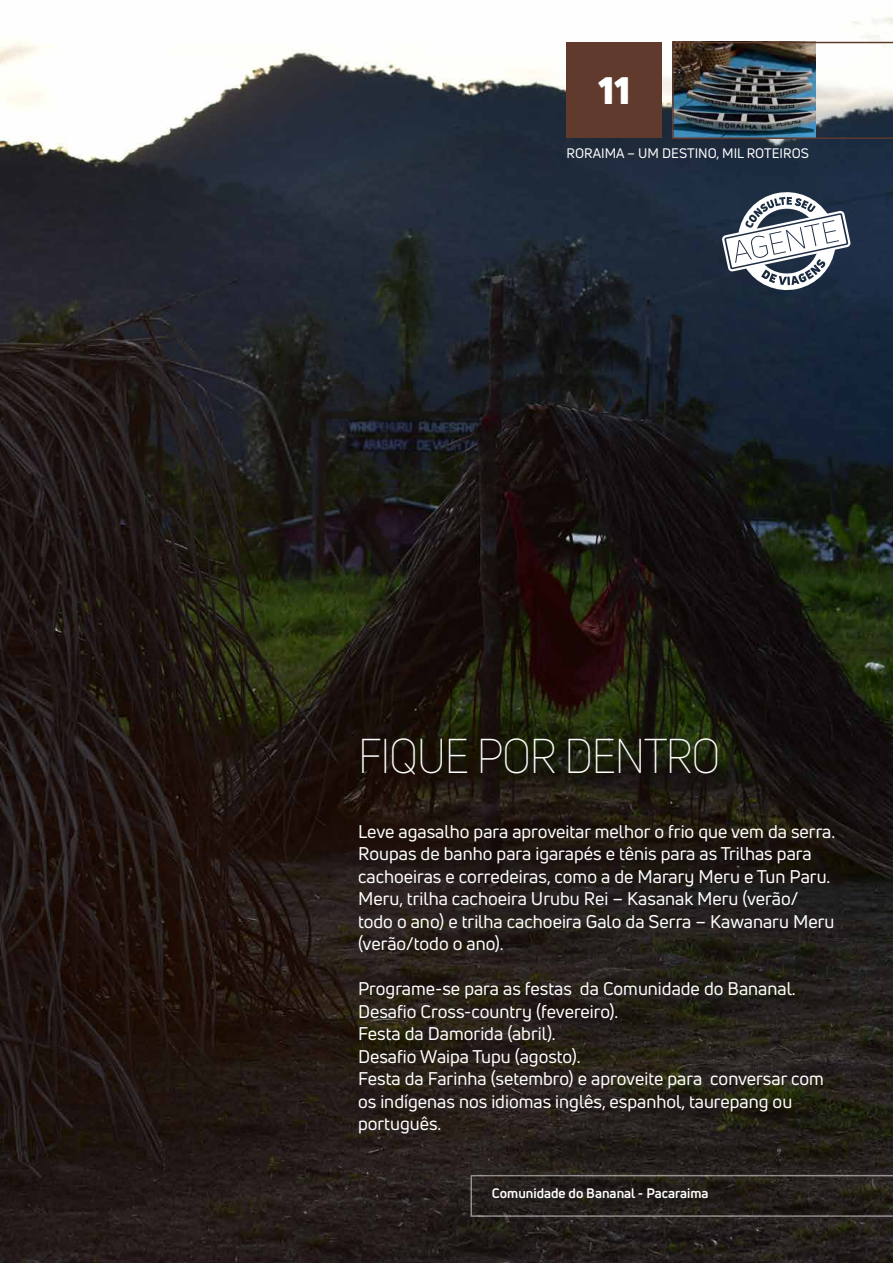
<style>
.page{position:relative;width:893px;height:1263px;background:#fff}
.page>*{position:absolute;margin:0;border:0;box-sizing:border-box;transform-origin:0 0}
.t1{font:300 47.85px "Uni Neue";letter-spacing:-.03em;color:#fff;scale:.91 1}
.t2{font:900 37.5px "Uni Neue";color:#fff}
.t3{font:18px/22.5px "Uni Neue";color:#fff}
.t4{font:13.5px "Uni Neue";color:#fff}
.t5{font:700 13.5px "Uni Neue";color:#fff}
</style>
<div class="page">
<img style="left:0;top:16px;width:893px;height:1247px">
<svg style="left:470px;top:1175px;width:423px;height:42px;background:#2c2722"></svg>
<div style="left:567px;top:43px;width:95px;height:95px;background:#603a2d"></div>
<img style="left:672px;top:42px;width:221px;height:97px">
<svg style="left:722px;top:189px;width:129px;height:104px"></svg>
<h2 class="t2" style="left:598px;top:64px;width:33px">11</h2>
<p class="t4" style="left:567px;top:144px;width:244px">RORAIMA – UM DESTINO, MIL ROTEIROS</p>
<h1 class="t1" style="left:358px;top:726px;width:400px">FIQUE POR DENTRO</h1>
<p class="t3" style="left:358px;top:820px;width:479px">Leve agasalho para aproveitar melhor o frio que vem da serra.<br>Roupas de banho para igarapés e tênis para as Trilhas para cachoeiras e corredeiras, como a de Marary Meru e Tun Paru.<br>Meru, trilha cachoeira Urubu Rei – Kasanak Meru (verão/ todo o ano) e trilha cachoeira Galo da Serra – Kawanaru Meru (verão/todo o ano).</p>
<p class="t3" style="left:358px;top:977px;width:467px">Programe-se para as festas da Comunidade do Bananal.<br>Desafio Cross-country (fevereiro).<br>Festa da Damorida (abril).<br>Desafio Waipa Tupu (agosto).<br>Festa da Farinha (setembro) e aproveite para conversar com os indígenas nos idiomas inglês, espanhol, taurepang ou português.</p>
<p class="t5" style="left:492px;top:1184px;width:218px">Comunidade do Bananal - Pacaraima</p>
</div>
